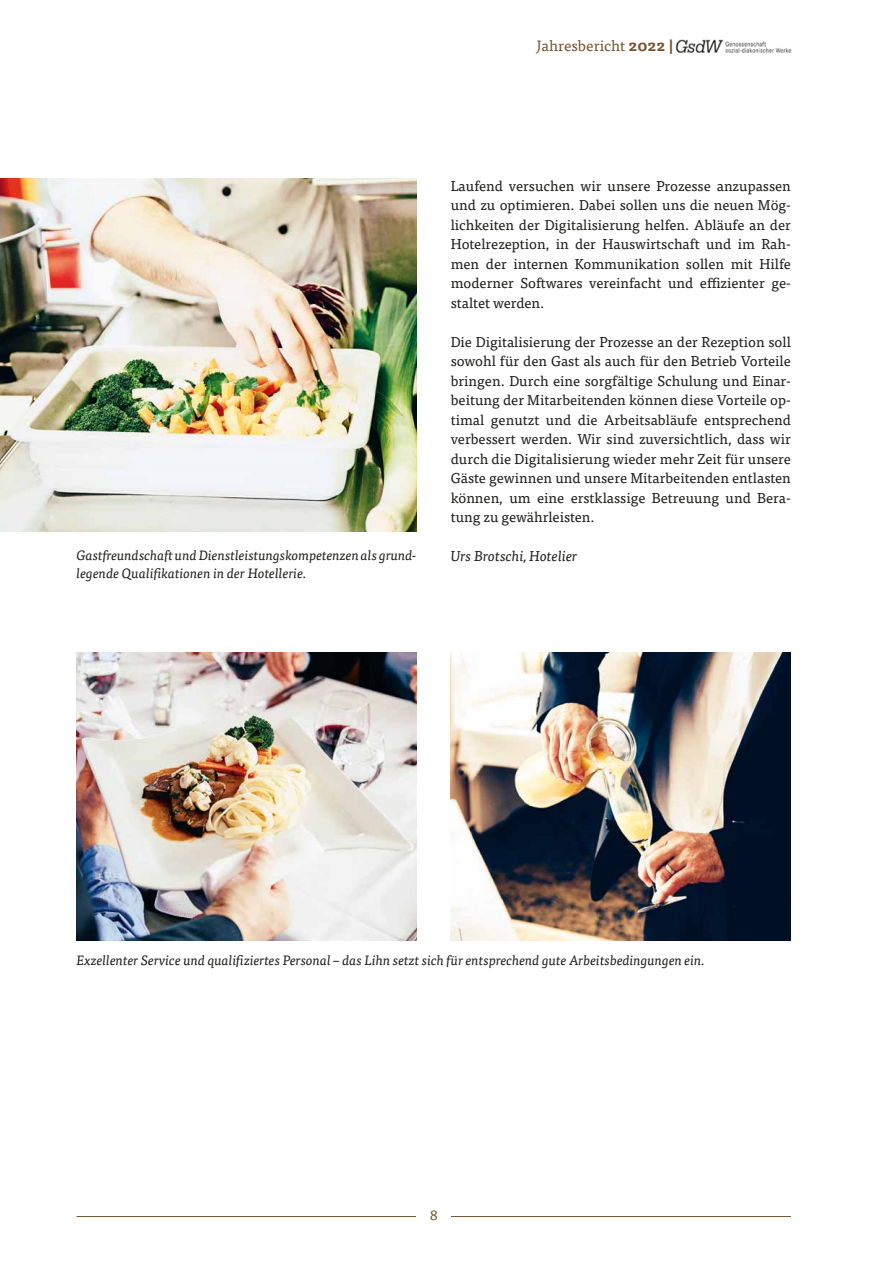
<style>
.page{position:relative;width:893px;height:1263px;background:#fff}
.page>*{position:absolute;margin:0;border:0;box-sizing:border-box;transform-origin:0 0}
.t1{font:15px "Tisa Pro";color:#775530}
.t2{font:14.25px/19.5px "Tisa Pro";color:#1d1d1b;text-align:justify}
.t3{font:italic 14.25px "Tisa Pro";color:#1d1d1b}
.t4{font:italic 13.5px "Tisa Pro";letter-spacing:-.005em;color:#1d1d1b}
.s1{font-weight:700}
</style>
<div class="page">
<hr style="left:77px;top:1216px;width:714px;height:1px;background:#775530">
<div style="left:417px;top:1209px;width:34px;height:30px;background:#fff"></div>
<img style="left:675px;top:39px;width:117px;height:14px">
<img style="left:451px;top:653px;width:340px;height:288px">
<img style="left:0;top:179px;width:417px;height:353px">
<img style="left:77px;top:653px;width:340px;height:288px">
<p class="t1" style="left:537px;top:39px;width:139px">Jahresbericht <span class="s1">2022 |</span></p>
<p class="t2" style="left:451px;top:177px;width:342px">Laufend versuchen wir unsere Prozesse anzupassen und zu optimieren. Dabei sollen uns die neuen Mög&shy;lichkeiten der Digitalisierung helfen. Abläufe an der Hotelrezeption, in der Hauswirtschaft und im Rah&shy;men der internen Kommunikation sollen mit Hilfe moderner Softwares vereinfacht und effizienter ge&shy;staltet werden.</p>
<p class="t2" style="left:451px;top:333px;width:342px">Die Digitalisierung der Prozesse an der Rezeption soll sowohl für den Gast als auch für den Betrieb Vorteile bringen. Durch eine sorgfältige Schulung und Einar&shy;beitung der Mitarbeitenden können diese Vorteile op&shy;timal genutzt und die Arbeitsabläufe entsprechend verbessert werden. Wir sind zuversichtlich, dass wir durch die Digitalisierung wieder mehr Zeit für unsere Gäste gewinnen und unsere Mitarbeitenden entlasten können, um eine erstklassige Betreuung und Bera&shy;tung zu gewährleisten.</p>
<p class="t4" style="left:77px;top:548px;width:342px">Gastfreundschaft und Dienstleistungskompetenzen als grund-</p>
<p class="t3" style="left:451px;top:549px;width:128px">Urs Brotschi, Hotelier</p>
<p class="t4" style="left:77px;top:566px;width:231px">legende Qualifikationen in der Hotellerie.</p>
<p class="t4" style="left:77px;top:953px;width:630px">Exzellenter Service und qualifiziertes Personal – das Lihn setzt sich für entsprechend gute Arbeitsbedingungen ein.</p>
<p class="t1" style="left:430px;top:1208px;width:10px">8</p>
</div>
